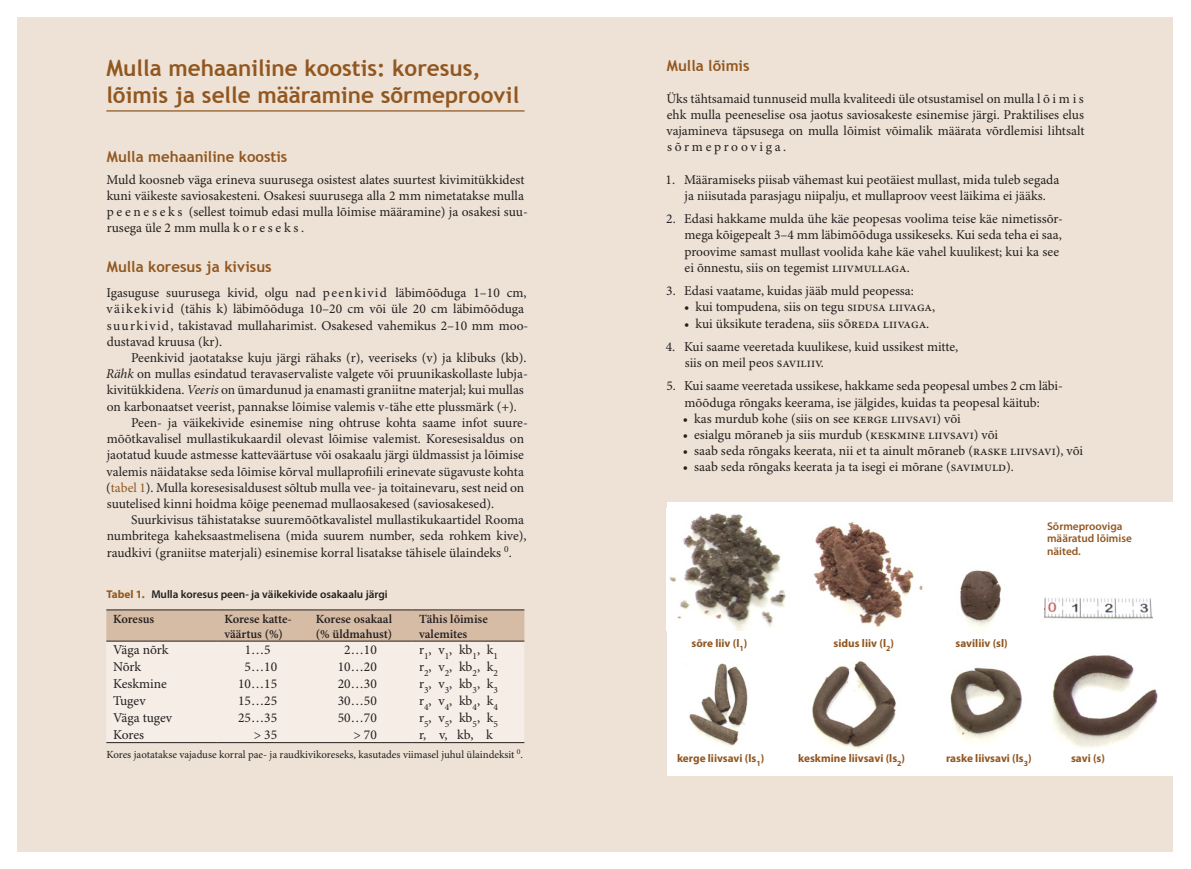
<style>
.page{position:relative;width:1191px;height:869px;background:#fff}
.page>*{position:absolute;margin:0;border:0;box-sizing:border-box;transform-origin:0 0}
.t1{font:700 22.5px/27px "Trebuchet MS";color:#925721}
.t2{font:700 15px "Trebuchet MS";color:#925721}
.t3{font:13.5px/16.2px "Minion Pro";color:#231f20}
.t4{font:600 12.5px/15px "Minion Pro";color:#231f20}
.t5{font:700 11.25px "Myriad Pro";color:#925721}
.t6{font:600 11.25px "Myriad Pro";color:#231f20}
.t7{font:600 11.25px/12.8px "Myriad Pro";color:#925721}
.t8{font:10.88px "Minion Pro";color:#231f20}
.s1{font-style:italic}
.s2{color:#925721}
.s3{font-weight:700;color:#925721}
</style>
<div class="page">
<div style="left:17px;top:18px;width:578px;height:833px;background:#ede2d5"></div>
<div style="left:595px;top:18px;width:577px;height:833px;background:#ede2d5"></div>
<div style="left:667px;top:502px;width:511px;height:273px;background:#fff"></div>
<hr style="left:106px;top:110px;width:418px;height:1px;background:#925721">
<img style="left:1052px;top:655px;width:106px;height:92px">
<img style="left:666px;top:508px;width:120px;height:121px">
<img style="left:813px;top:522px;width:110px;height:106px">
<img style="left:960px;top:570px;width:42px;height:61px">
<img style="left:689px;top:663px;width:59px;height:85px">
<img style="left:812px;top:661px;width:84px;height:90px">
<img style="left:950px;top:667px;width:72px;height:76px">
<img style="left:1044px;top:597px;width:108px;height:23px">
<div style="left:106px;top:610px;width:418px;height:30px;background:#d6bca5"></div>
<div style="left:106px;top:641px;width:418px;height:101px;background:#f5ede6"></div>
<hr style="left:106px;top:742px;width:112px;height:1px;background:#231f20">
<hr style="left:218px;top:742px;width:91px;height:1px;background:#231f20">
<hr style="left:309px;top:742px;width:103px;height:1px;background:#231f20">
<hr style="left:412px;top:742px;width:112px;height:1px;background:#231f20">
<hr style="left:106px;top:609px;width:112px;height:1px;background:#231f20">
<hr style="left:218px;top:609px;width:91px;height:1px;background:#231f20">
<hr style="left:309px;top:609px;width:103px;height:1px;background:#231f20">
<hr style="left:412px;top:609px;width:112px;height:1px;background:#231f20">
<hr style="left:106px;top:640px;width:112px;height:1px;background:#231f20">
<hr style="left:218px;top:640px;width:91px;height:1px;background:#231f20">
<hr style="left:309px;top:640px;width:103px;height:1px;background:#231f20">
<hr style="left:412px;top:640px;width:112px;height:1px;background:#231f20">
<h1 class="t1" style="left:106px;top:55px;width:414px">Mulla mehaaniline koostis: koresus, lõimis ja selle määramine sõrmeproovil</h1>
<p class="t2" style="left:107px;top:147px;width:182px">Mulla mehaaniline koostis</p>
<p class="t3" style="left:106px;top:172px;width:423px">Muld koosneb väga erineva suurusega osistest alates suurtest kivimitükkidest kuni väikeste saviosakesteni. Osakesi suurusega alla 2 mm nimetatakse mulla p e e n e s e k s (sellest toimub edasi mulla lõimise määramine) ja osakesi suu&shy;rusega üle 2 mm mulla k o r e s e k s .</p>
<p class="t2" style="left:107px;top:257px;width:166px">Mulla koresus ja kivisus</p>
<p class="t3" style="left:106px;top:285px;width:423px">Igasuguse suurusega kivid, olgu nad peenkivid läbimõõduga 1–10 cm, väikekivid (tähis k) läbimõõduga 10–20 cm või üle 20 cm läbimõõduga suurkivid, takistavad mullaharimist. Osakesed vahemikus 2–10 mm moo&shy;dustavad kruusa (kr).</p>
<p class="t3" style="left:131px;top:350px;width:397px">Peenkivid jaotatakse kuju järgi rähaks (r), veeriseks (v) ja klibuks (kb).</p>
<p class="t3" style="left:106px;top:366px;width:423px"><span class="s1">Rähk</span> on mullas esindatud teravaservaliste valgete või pruunikaskollaste lubja-</p>
<p class="t3" style="left:107px;top:382px;width:418px">kivitükkidena. <span class="s1">Veeris</span> on ümardunud ja enamasti graniitne materjal; kui mullas</p>
<p class="t3" style="left:107px;top:398px;width:412px">on karbonaatset veerist, pannakse lõimise valemis v-tähe ette plussmärk (+).</p>
<p class="t3" style="left:131px;top:415px;width:398px">Peen- ja väikekivide esinemise ning ohtruse kohta saame infot suure-</p>
<p class="t3" style="left:107px;top:431px;width:419px">mõõtkavalisel mullastikukaardil olevast lõimise valemist. Koresesisaldus on</p>
<p class="t3" style="left:107px;top:447px;width:418px">jaotatud kuude astmesse katteväärtuse või osakaalu järgi üldmassist ja lõimise</p>
<p class="t3" style="left:106px;top:463px;width:419px">valemis näidatakse seda lõimise kõrval mullaprofiili erinevate sügavuste kohta</p>
<p class="t3" style="left:106px;top:479px;width:419px">(<span class="s2">tabel 1</span>). Mulla koresesisaldusest sõltub mulla vee- ja toitainevaru, sest neid on</p>
<p class="t3" style="left:107px;top:496px;width:389px">suutelised kinni hoidma kõige peenemad mullaosakesed (saviosakesed).</p>
<p class="t3" style="left:131px;top:512px;width:394px">Suurkivisus tähistatakse suuremõõtkavalistel mullastikukaartidel Rooma</p>
<p class="t3" style="left:107px;top:528px;width:421px">numbritega kaheksaastmelisena (mida suurem number, seda rohkem kive),</p>
<p class="t3" style="left:107px;top:544px;width:406px">raudkivi (graniitse materjali) esinemise korral lisatakse tähisele ülaindeks <sup>0</sup>.</p>
<p class="t6" style="left:106px;top:587px;width:283px"><span class="s3">Tabel 1.</span> Mulla koresus peen- ja väikekivide osakaalu järgi</p>
<p class="t4" style="left:113px;top:611px;width:43px">Koresus</p>
<p class="t4" style="left:224px;top:611px;width:69px">Korese katte&shy;väärtus (%)</p>
<p class="t4" style="left:316px;top:611px;width:78px">Korese osakaal (% üldmahust)</p>
<p class="t4" style="left:419px;top:611px;width:70px">Tähis lõimise valemites</p>
<p class="t3" style="left:113px;top:642px;width:57px">Väga nõrk</p>
<p class="t3" style="left:245px;top:642px;width:28px">1…5</p>
<p class="t3" style="left:344px;top:642px;width:34px">2…10</p>
<p class="t3" style="left:419px;top:642px;width:81px">r<sub>1</sub>, v<sub>1</sub>, kb<sub>1</sub>, k<sub>1</sub></p>
<p class="t3" style="left:113px;top:659px;width:30px">Nõrk</p>
<p class="t3" style="left:245px;top:659px;width:34px">5…10</p>
<p class="t3" style="left:338px;top:659px;width:41px">10…20</p>
<p class="t3" style="left:419px;top:659px;width:81px">r<sub>2</sub>, v<sub>2</sub>, kb<sub>2</sub>, k<sub>2</sub></p>
<p class="t3" style="left:113px;top:676px;width:55px">Keskmine</p>
<p class="t3" style="left:238px;top:676px;width:41px">10…15</p>
<p class="t3" style="left:338px;top:676px;width:41px">20…30</p>
<p class="t3" style="left:419px;top:676px;width:81px">r<sub>3</sub>, v<sub>3</sub>, kb<sub>3</sub>, k<sub>3</sub></p>
<p class="t3" style="left:113px;top:693px;width:34px">Tugev</p>
<p class="t3" style="left:238px;top:693px;width:41px">15…25</p>
<p class="t3" style="left:338px;top:693px;width:41px">30…50</p>
<p class="t3" style="left:419px;top:693px;width:81px">r<sub>4</sub>, v<sub>4</sub>, kb<sub>4</sub>, k<sub>4</sub></p>
<p class="t3" style="left:113px;top:710px;width:61px">Väga tugev</p>
<p class="t3" style="left:238px;top:710px;width:41px">25…35</p>
<p class="t3" style="left:338px;top:710px;width:41px">50…70</p>
<p class="t3" style="left:419px;top:710px;width:81px">r<sub>5</sub>, v<sub>5</sub>, kb<sub>5</sub>, k<sub>5</sub></p>
<p class="t3" style="left:113px;top:726px;width:32px">Kores</p>
<p class="t3" style="left:254px;top:726px;width:25px">&gt; 35</p>
<p class="t3" style="left:353px;top:726px;width:25px">&gt; 70</p>
<p class="t3" style="left:419px;top:726px;width:75px">r, v, kb, k</p>
<p class="t8" style="left:106px;top:747px;width:418px">Kores jaotatakse vajaduse korral pae- ja raudkivikoreseks, kasutades viimasel juhul ülaindeksit <sup>0</sup>.</p>
<p class="t2" style="left:667px;top:56px;width:84px">Mulla lõimis</p>
<p class="t3" style="left:666px;top:91px;width:419px;text-align:justify">Üks tähtsamaid tunnuseid mulla kvaliteedi üle otsustamisel on mulla l õ i m i s ehk mulla peeneselise osa jaotus saviosakeste esinemise järgi. Praktilises elus vajamineva täpsusega on mulla lõimist võimalik määrata võrdlemisi lihtsalt sõrmeprooviga.</p>
<p class="t3" style="left:665px;top:172px;width:395px;text-align:center">1. Määramiseks piisab vähemast kui peotäiest mullast, mida tuleb segada ja niisutada parasjagu niipalju, et mullaproov veest läikima ei jääks.</p>
<p class="t3" style="left:684px;top:211px;width:380px;text-indent:-18px">2. Edasi hakkame mulda ühe käe peopesas voolima teise käe nimetissõr&shy;mega kõigepealt 3–4 mm läbimõõduga ussikeseks. Kui seda teha ei saa, proovime samast mullast voolida kahe käe vahel kuulikest; kui ka see ei õnnestu, siis on tegemist liivmullaga.</p>
<p class="t3" style="left:666px;top:283px;width:249px">3. Edasi vaatame, kuidas jääb muld peopessa:</p>
<p class="t3" style="left:684px;top:299px;width:253px">• kui tompudena, siis on tegu sidusa liivaga,</p>
<p class="t3" style="left:684px;top:315px;width:247px">• kui üksikute teradena, siis sõreda liivaga.</p>
<p class="t3" style="left:684px;top:339px;width:275px;text-indent:-19px">4. Kui saame veeretada kuulikese, kuid ussikest mitte, siis on meil peos saviliiv.</p>
<p class="t3" style="left:666px;top:378px;width:398px;text-align:center">5. Kui saame veeretada ussikese, hakkame seda peopesal umbes 2 cm läbi&shy;mõõduga rõngaks keerama, ise jälgides, kuidas ta peopesal käitub:</p>
<p class="t3" style="left:682px;top:411px;width:279px">• kas murdub kohe (siis on see kerge liivsavi) või</p>
<p class="t3" style="left:682px;top:427px;width:317px">• esialgu mõraneb ja siis murdub (keskmine liivsavi) või</p>
<p class="t3" style="left:682px;top:443px;width:402px">• saab seda rõngaks keerata, nii et ta ainult mõraneb (raske liivsavi), või</p>
<p class="t3" style="left:682px;top:459px;width:332px">• saab seda rõngaks keerata ja ta isegi ei mõrane (savimuld).</p>
<p class="t5" style="left:691px;top:636px;width:57px">sõre liiv (l<sub>1</sub>)</p>
<p class="t5" style="left:833px;top:636px;width:62px">sidus liiv (l<sub>2</sub>)</p>
<p class="t5" style="left:955px;top:636px;width:54px">saviliiv (sl)</p>
<p class="t7" style="left:1047px;top:519px;width:86px">Sõrmeprooviga määratud lõimise näited.</p>
<p class="t5" style="left:677px;top:752px;width:89px">kerge liivsavi (ls<sub>1</sub>)</p>
<p class="t5" style="left:798px;top:752px;width:108px">keskmine liivsavi (ls<sub>2</sub>)</p>
<p class="t5" style="left:946px;top:752px;width:87px">raske liivsavi (ls<sub>3</sub>)</p>
<p class="t5" style="left:1071px;top:752px;width:35px">savi (s)</p>
</div>
